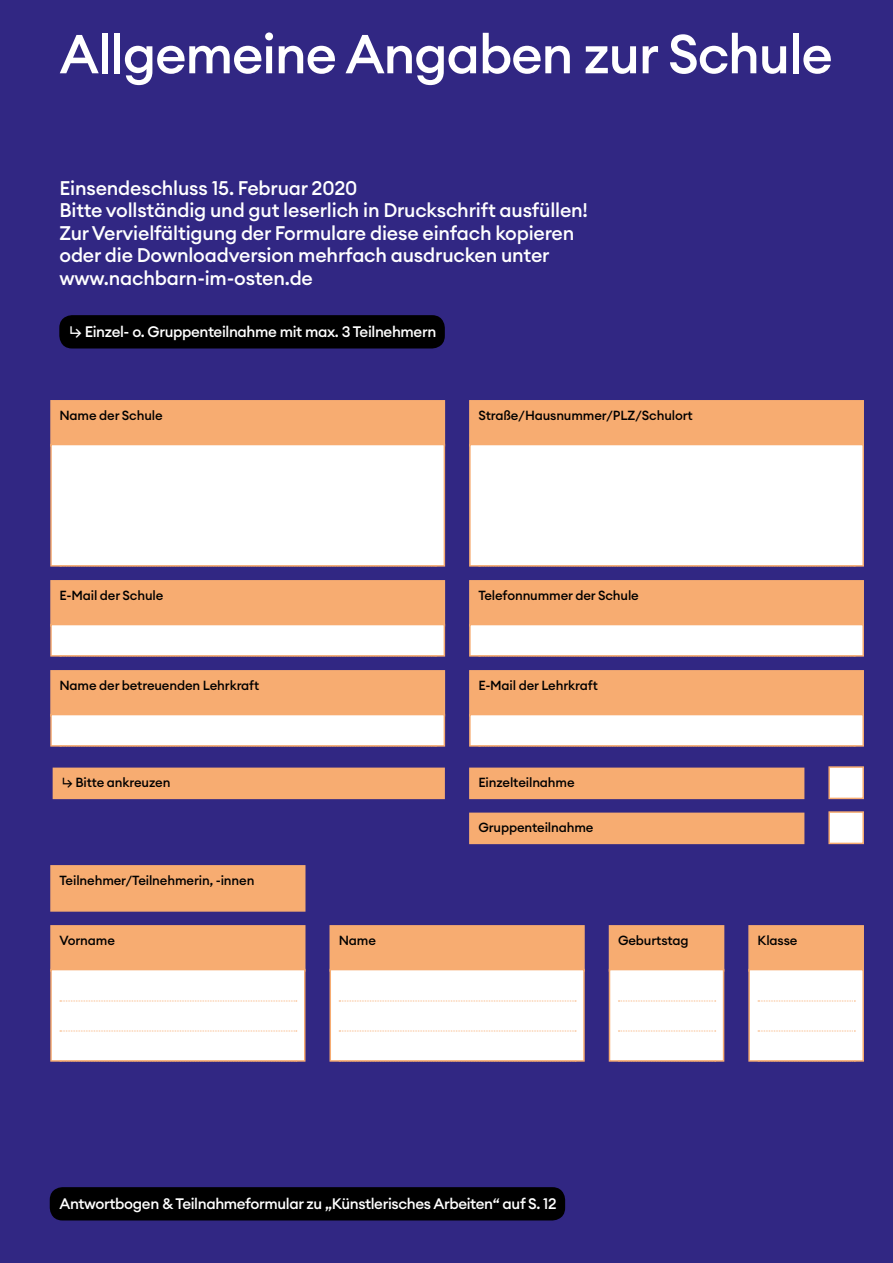
<style>
.page{position:relative;width:893px;height:1263px;background:#312783}
.page>*{position:absolute;margin:0;border:0;box-sizing:border-box;transform-origin:0 0}
.t1{font:500 54px "Euclid Circular A";letter-spacing:-.025em;color:#fff}
.t2{font:500 19.5px/22.5px "Euclid Circular A";letter-spacing:-.01em;color:#fff}
.t3{font:500 15px "Euclid Circular A";letter-spacing:-.025em;color:#fff}
.t4{font:500 13.05px "Euclid Circular A";letter-spacing:-.01em;color:#000}
</style>
<div class="page">
<div style="left:50px;top:1187px;width:515px;height:33px;background:#000;border-radius:13px"></div>
<div style="left:50px;top:865px;width:255px;height:47px;background:#f7ac71;border:2px solid #f7ac71"></div>
<div style="left:329px;top:925px;width:256px;height:47px;background:#f7ac71;border:2px solid #f7ac71"></div>
<div style="left:329px;top:969px;width:256px;height:93px;background:#fff;border:2px solid #f7ac71"></div>
<svg style="left:339px;top:1000px;width:237px;height:1px"></svg>
<svg style="left:339px;top:1030px;width:237px;height:1px"></svg>
<svg style="left:339px;top:1060px;width:237px;height:1px"></svg>
<div style="left:50px;top:925px;width:255px;height:47px;background:#f7ac71;border:2px solid #f7ac71"></div>
<div style="left:50px;top:969px;width:255px;height:93px;background:#fff;border:2px solid #f7ac71"></div>
<svg style="left:60px;top:1000px;width:237px;height:1px"></svg>
<svg style="left:60px;top:1030px;width:237px;height:1px"></svg>
<svg style="left:60px;top:1060px;width:237px;height:1px"></svg>
<div style="left:609px;top:925px;width:115px;height:47px;background:#f7ac71;border:2px solid #f7ac71"></div>
<div style="left:609px;top:969px;width:115px;height:93px;background:#fff;border:2px solid #f7ac71"></div>
<svg style="left:618px;top:1000px;width:98px;height:1px"></svg>
<svg style="left:618px;top:1030px;width:98px;height:1px"></svg>
<svg style="left:618px;top:1060px;width:98px;height:1px"></svg>
<div style="left:748px;top:925px;width:116px;height:47px;background:#f7ac71;border:2px solid #f7ac71"></div>
<div style="left:748px;top:969px;width:116px;height:93px;background:#fff;border:2px solid #f7ac71"></div>
<svg style="left:758px;top:1000px;width:97px;height:1px"></svg>
<svg style="left:758px;top:1030px;width:97px;height:1px"></svg>
<svg style="left:758px;top:1060px;width:97px;height:1px"></svg>
<div style="left:50px;top:400px;width:395px;height:47px;background:#f7ac71"></div>
<div style="left:50px;top:444px;width:395px;height:123px;background:#fff;border:2px solid #f7ac71"></div>
<svg style="left:60px;top:565px;width:376px;height:1px"></svg>
<div style="left:50px;top:670px;width:395px;height:47px;background:#f7ac71;border:2px solid #f7ac71"></div>
<div style="left:50px;top:714px;width:395px;height:33px;background:#fff;border:2px solid #f7ac71"></div>
<svg style="left:60px;top:745px;width:376px;height:1px"></svg>
<div style="left:50px;top:580px;width:395px;height:47px;background:#f7ac71;border:2px solid #f7ac71"></div>
<div style="left:50px;top:624px;width:395px;height:33px;background:#fff;border:2px solid #f7ac71"></div>
<svg style="left:60px;top:655px;width:376px;height:1px"></svg>
<div style="left:469px;top:400px;width:395px;height:47px;background:#f7ac71"></div>
<div style="left:469px;top:444px;width:395px;height:123px;background:#fff;border:2px solid #f7ac71"></div>
<svg style="left:479px;top:565px;width:376px;height:1px"></svg>
<div style="left:469px;top:670px;width:395px;height:47px;background:#f7ac71;border:2px solid #f7ac71"></div>
<div style="left:469px;top:714px;width:395px;height:33px;background:#fff;border:2px solid #f7ac71"></div>
<svg style="left:479px;top:745px;width:376px;height:1px"></svg>
<div style="left:469px;top:580px;width:395px;height:47px;background:#f7ac71;border:2px solid #f7ac71"></div>
<div style="left:469px;top:624px;width:395px;height:33px;background:#fff;border:2px solid #f7ac71"></div>
<svg style="left:479px;top:655px;width:376px;height:1px"></svg>
<div style="left:53px;top:767px;width:392px;height:32px;background:#f7ac71;border:2px solid #f7ac71"></div>
<div style="left:469px;top:767px;width:335px;height:32px;background:#f7ac71;border:2px solid #f7ac71"></div>
<div style="left:469px;top:812px;width:335px;height:32px;background:#f7ac71;border:2px solid #f7ac71"></div>
<div style="left:828px;top:766px;width:36px;height:33px;background:#fff;border:2px solid #f7ac71"></div>
<svg style="left:838px;top:798px;width:17px;height:1px"></svg>
<div style="left:828px;top:811px;width:36px;height:33px;background:#fff;border:2px solid #f7ac71"></div>
<svg style="left:838px;top:843px;width:17px;height:1px"></svg>
<div style="left:59px;top:315px;width:386px;height:33px;background:#000;border-radius:13px"></div>
<h1 class="t1" style="left:60px;top:19px;width:775px">Allgemeine Angaben zur Schule</h1>
<p class="t2" style="left:60px;top:177px;width:530px">Einsendeschluss 15. Februar 2020<br>Bitte vollständig und gut leserlich in Druckschrift ausfüllen!<br>Zur Vervielfältigung der Formulare diese einfach kopieren oder die Downloadversion mehrfach ausdrucken unter www.nachbarn-im-osten.de</p>
<p class="t3" style="left:69px;top:322px;width:369px">↳ Einzel- o. Gruppenteilnahme mit max. 3 Teilnehmern</p>
<p class="t4" style="left:60px;top:407px;width:105px">Name der Schule</p>
<p class="t4" style="left:478px;top:407px;width:216px">Straße/Hausnummer/PLZ/Schulort</p>
<p class="t4" style="left:60px;top:587px;width:105px">E-Mail der Schule</p>
<p class="t4" style="left:60px;top:677px;width:201px">Name der betreuenden Lehrkraft</p>
<p class="t4" style="left:478px;top:587px;width:162px">Telefonnummer der Schule</p>
<p class="t4" style="left:478px;top:677px;width:121px">E-Mail der Lehrkraft</p>
<p class="t4" style="left:62px;top:774px;width:110px">↳ Bitte ankreuzen</p>
<p class="t4" style="left:478px;top:774px;width:98px">Einzelteilnahme</p>
<p class="t4" style="left:478px;top:819px;width:117px">Gruppenteilnahme</p>
<p class="t4" style="left:60px;top:872px;width:196px">Teilnehmer/Teilnehmerin, -innen</p>
<p class="t4" style="left:60px;top:932px;width:57px">Vorname</p>
<p class="t4" style="left:339px;top:932px;width:39px">Name</p>
<p class="t4" style="left:618px;top:932px;width:72px">Geburtstag</p>
<p class="t4" style="left:758px;top:932px;width:41px">Klasse</p>
<p class="t3" style="left:60px;top:1194px;width:499px">Antwortbogen &amp; Teilnahmeformular zu „Künstlerisches Arbeiten“ auf S. 12</p>
</div>
